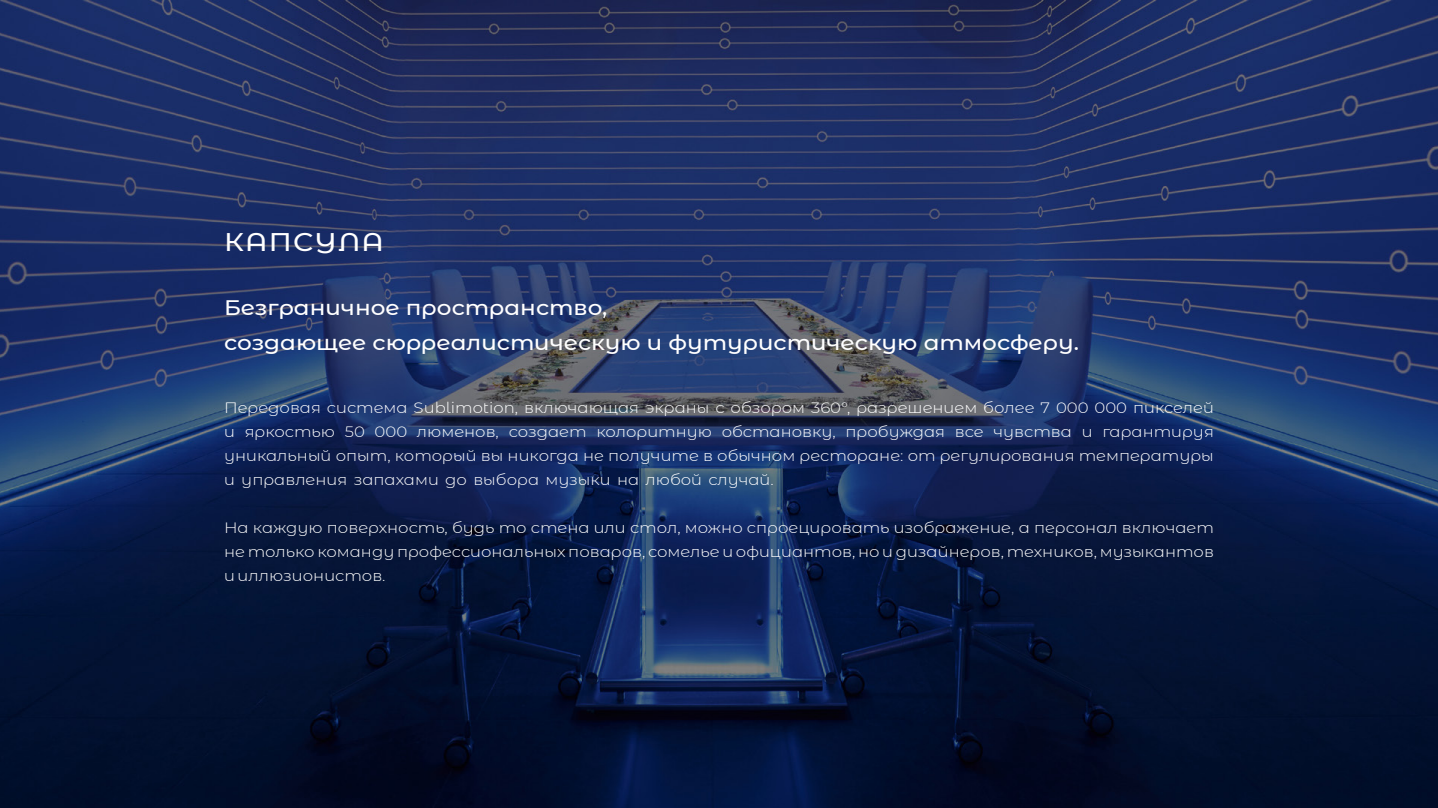
<style>
.page{position:relative;width:1438px;height:808px;background:#fff}
.page>*{position:absolute;margin:0;border:0;box-sizing:border-box;transform-origin:0 0}
.t1{font:500 25.5px "Montserrat Alternates";letter-spacing:.05em;color:#fff;scale:1.1 1}
.t2{font:500 21px/34.5px "Montserrat Alternates";color:#fff;scale:1.1 1}
.t3{font:300 15px/24px "Montserrat Alternates";color:#fff;text-align:justify;scale:1.1 1}
</style>
<div class="page">
<img style="left:0;top:0;width:1437px;height:808px">
<h1 class="t1" style="left:224px;top:224px;width:147px">КАПСУЛА</h1>
<h2 class="t2" style="left:224px;top:290px;width:778px">Безграничное пространство,<br>создающее сюрреалистическую и футуристическую атмосферу.</h2>
<p class="t3" style="left:224px;top:396px;width:901px">Передовая система Sublimotion, включающая экраны с обзором 360°, разрешением более 7 000 000 пикселей и яркостью 50 000 люменов, создает колоритную обстановку, пробуждая все чувства и гарантируя уникальный опыт, который вы никогда не получите в обычном ресторане: от регулирования температуры и управления запахами до выбора музыки на любой случай.</p>
<p class="t3" style="left:224px;top:516px;width:901px">На каждую поверхность, будь то стена или стол, можно спроецировать изображение, а персонал включает не только команду профессиональных поваров, сомелье и официантов, но и дизайнеров, техников, музыкантов и иллюзионистов.</p>
</div>
